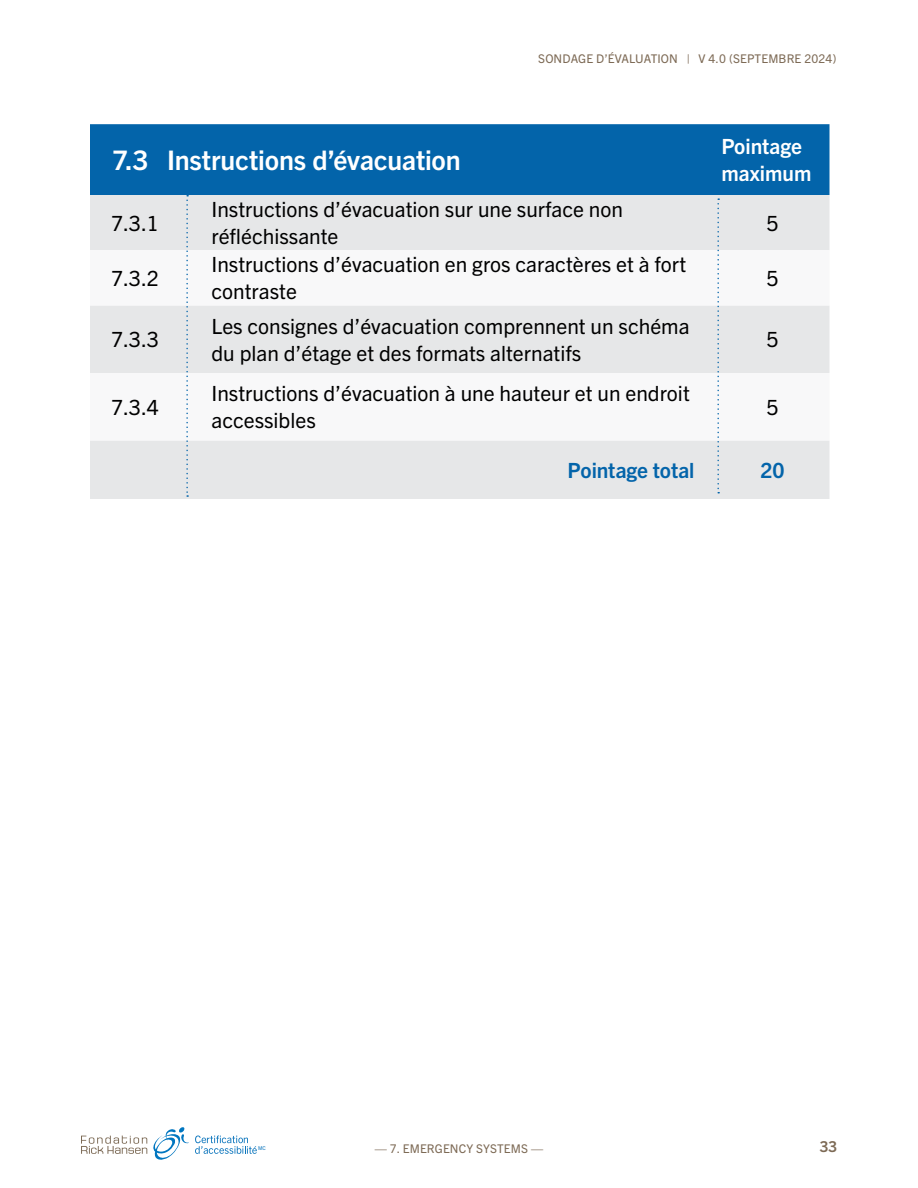
<style>
.page{position:relative;width:918px;height:1188px;background:#fff}
.page>*{position:absolute;margin:0;border:0;box-sizing:border-box;transform-origin:0 0}
.H3{font:700 27px "Trade Gothic Next LT Pro";letter-spacing:-.005em;color:#fff}
.Table_Format_Paragraph_Style_1{font:21px/27px "Trade Gothic Next LT Pro";color:#000}
.Table_Format_Numbers_in_Table{font:21px "Trade Gothic Next LT Pro";color:#000}
.Table_Format_Paragraph_Style_1-2{font:700 21px/27px "Trade Gothic Next LT Pro";color:#fff}
.H3-2{font:700 21px "Trade Gothic Next LT Pro";letter-spacing:-.005em;color:#0364aa}
.t1{font:700 15px "Trade Gothic Next LT Pro";color:#7d6a55}
.t2{font:12px "Trade Gothic Next LT Pro";letter-spacing:.01em;color:#7d6a55}
.t3{font:5.25px "Trade Gothic Next LT Pro";color:#0d76bd}
</style>
<div class="page">
<svg style="left:195px;top:1136px;width:62px;height:18px"></svg>
<svg style="left:81px;top:1127px;width:108px;height:33px"></svg>
<div style="left:90px;top:124px;width:740px;height:71px;background:#0364aa"></div>
<div style="left:90px;top:195px;width:740px;height:304px;background:#e6e7e8"></div>
<svg style="left:90px;top:250px;width:740px;height:190px"></svg>
<svg style="left:717px;top:198px;width:2px;height:295px"></svg>
<svg style="left:186px;top:195px;width:2px;height:302px"></svg>
<p class="t2" style="left:538px;top:51px;width:300px">SONDAGE D’ÉVALUATION | V 4.0 (SEPTEMBRE 2024)</p>
<h1 class="H3" style="left:113px;top:141px;width:350px">7.3 Instructions d’évacuation</h1>
<p class="Table_Format_Paragraph_Style_1-2" style="left:722px;top:132px;width:91px">Pointage maximum</p>
<p class="Table_Format_Numbers_in_Table" style="left:111px;top:208px;width:49px">7.3.1</p>
<p class="Table_Format_Paragraph_Style_1" style="left:212px;top:195px;width:413px">Instructions d’évacuation sur une surface non réfléchissante</p>
<p class="Table_Format_Numbers_in_Table" style="left:766px;top:208px;width:14px">5</p>
<p class="Table_Format_Numbers_in_Table" style="left:111px;top:264px;width:49px">7.3.2</p>
<p class="Table_Format_Paragraph_Style_1" style="left:212px;top:250px;width:476px">Instructions d’évacuation en gros caractères et à fort contraste</p>
<p class="Table_Format_Numbers_in_Table" style="left:766px;top:264px;width:14px">5</p>
<p class="Table_Format_Numbers_in_Table" style="left:111px;top:325px;width:49px">7.3.3</p>
<p class="Table_Format_Paragraph_Style_1" style="left:212px;top:311px;width:480px">Les consignes d’évacuation comprennent un schéma du plan d’étage et des formats alternatifs</p>
<p class="Table_Format_Numbers_in_Table" style="left:766px;top:325px;width:14px">5</p>
<p class="Table_Format_Numbers_in_Table" style="left:111px;top:393px;width:49px">7.3.4</p>
<p class="Table_Format_Paragraph_Style_1" style="left:212px;top:379px;width:480px">Instructions d’évacuation à une hauteur et un endroit accessibles</p>
<p class="Table_Format_Numbers_in_Table" style="left:766px;top:393px;width:14px">5</p>
<h1 class="H3-2" style="left:568px;top:456px;width:128px">Pointage total</h1>
<h1 class="H3-2" style="left:761px;top:456px;width:25px">20</h1>
<p class="t3" style="left:258px;top:1145px;width:9px">MC</p>
<p class="t2" style="left:375px;top:1140px;width:170px">— 7. EMERGENCY SYSTEMS —</p>
<p class="t1" style="left:820px;top:1136px;width:19px">33</p>
</div>
